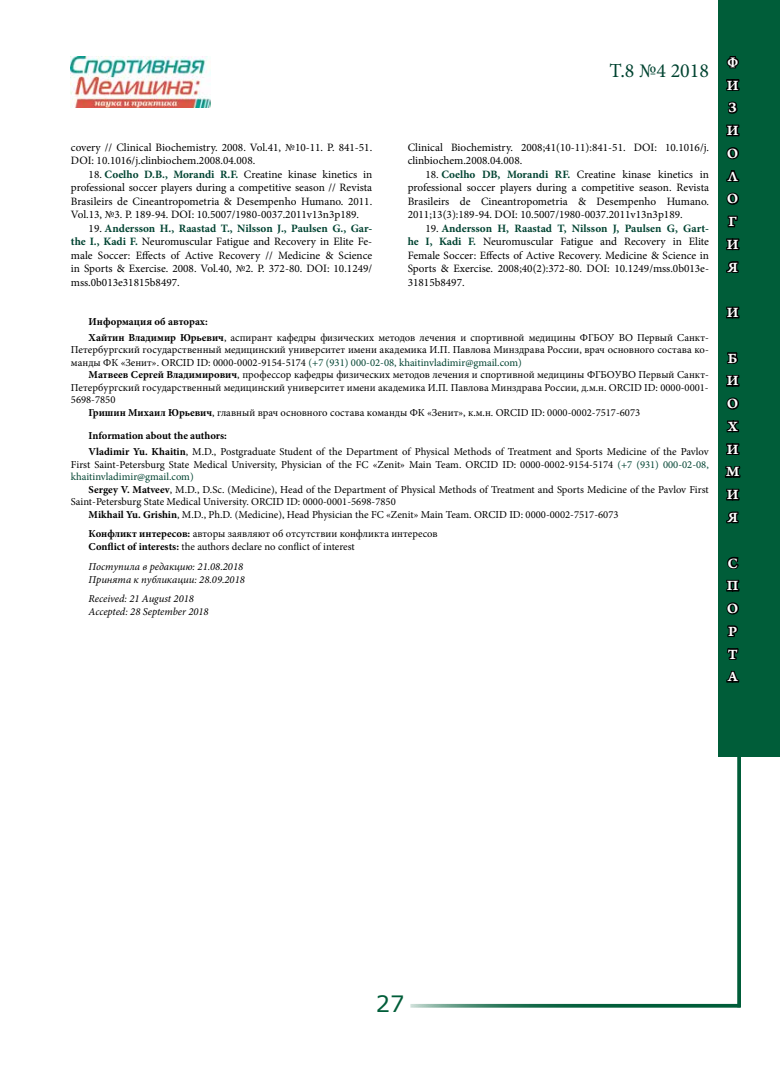
<style>
.page{position:relative;width:780px;height:1088px;background:#fff}
.page>*{position:absolute;margin:0;border:0;box-sizing:border-box;transform-origin:0 0}
.t1{font:22.5px "Verdana";color:#005d39}
.t2{font:20px "Minion Pro";color:#024431}
.t3{font:15px/22.8px "Arno Pro Smbd Caption";color:#fff;text-align:justify}
.t4{font:11.25px/13.5px "Minion Pro";color:#000;text-align:justify}
.t5{font:10.62px/16px "Minion Pro";color:#000}
.t6{font:italic 10.62px/12.8px "Minion Pro";color:#000}
.s1{font-weight:700;color:#004331}
.s2{font-weight:700}
.s3{color:#004331}
</style>
<div class="page">
<svg style="left:737px;top:756px;width:4px;height:251px"></svg>
<hr style="left:410px;top:1004px;width:330px;height:3px;background:#005d39">
<div style="left:718px;top:0;width:62px;height:756px;background:#005d39"></div>
<img style="left:71px;top:57px;width:140px;height:50px">
<svg style="left:726px;top:56px;width:14px;height:81px"></svg>
<svg style="left:726px;top:147px;width:14px;height:58px"></svg>
<svg style="left:726px;top:215px;width:14px;height:36px"></svg>
<svg style="left:726px;top:261px;width:13px;height:12px"></svg>
<svg style="left:726px;top:306px;width:14px;height:13px"></svg>
<svg style="left:726px;top:352px;width:12px;height:12px"></svg>
<svg style="left:726px;top:375px;width:14px;height:12px"></svg>
<svg style="left:724px;top:397px;width:17px;height:104px"></svg>
<svg style="left:726px;top:511px;width:13px;height:13px"></svg>
<svg style="left:727px;top:556px;width:12px;height:13px"></svg>
<svg style="left:726px;top:579px;width:14px;height:13px"></svg>
<svg style="left:726px;top:602px;width:13px;height:13px"></svg>
<svg style="left:727px;top:625px;width:11px;height:12px"></svg>
<svg style="left:724px;top:648px;width:15px;height:115px"></svg>
<h2 class="t2" style="left:609px;top:57px;width:101px">Т.8 №4 2018</h2>
<p class="t4" style="left:407px;top:141px;width:303px">Clinical Biochemistry. 2008;41(10-11):841-51. DOI: 10.1016/j. clinbiochem.2008.04.008.</p>
<p class="t4" style="left:407px;top:168px;width:303px;text-indent:18px">18. <span class="s1">Coelho DB, Morandi RF.</span> Creatine kinase kinetics in professional soccer players during a competitive season. Revista Brasileirs de Cineantropometria &amp; Desempenho Humano.<br>2011;13(3):189-94. DOI: 10.5007/1980-0037.2011v13n3p189.</p>
<p class="t4" style="left:407px;top:222px;width:303px;text-indent:18px">19. <span class="s1">Andersson H, Raastad T, Nilsson J, Paulsen G, Gart&shy;he I, Kadi F.</span> Neuromuscular Fatigue and Recovery in Elite Female Soccer: Effects of Active Recovery. Medicine &amp; Science in Sports &amp; Exercise. 2008;40(2):372-80. DOI: 10.1249/mss.0b013e-31815b8497.</p>
<p class="t5" style="left:89px;top:314px;width:621px"><span class="s2">Информация об авторах:<br>Хайтин Владимир Юрьевич</span>, аспирант кафедры физических методов лечения и спортивной медицины ФГБОУ ВО Первый Санкт-</p>
<p class="t5" style="left:71px;top:344px;width:639px;line-height:12.5px">Петербургский государственный медицинский университет имени академика И.П. Павлова Минздрава России, врач основного состава ко&shy;манды ФК «Зенит». ORCID ID: 0000-0002-9154-5174 <span class="s3">(+7 (931) 000-02-08, khaitinvladimir@gmail.com)</span></p>
<p class="t5" style="left:89px;top:367px;width:621px"><span class="s2">Матвеев Сергей Владимирович</span>, профессор кафедры физических методов лечения и спортивной медицины ФГБОУВО Первый Санкт-</p>
<p class="t5" style="left:71px;top:380px;width:639px">Петербургский государственный медицинский университет имени академика И.П. Павлова Минздрава России, д.м.н. ORCID ID: 0000-0001-</p>
<p class="t5" style="left:71px;top:392px;width:46px">5698-7850</p>
<p class="t5" style="left:89px;top:405px;width:553px"><span class="s2">Гришин Михаил Юрьевич</span>, главный врач основного состава команды ФК «Зенит», к.м.н. ORCID ID: 0000-0002-7517-6073</p>
<p class="t5" style="left:89px;top:428px;width:621px"><span class="s2">Information about the authors:<br>Vladimir Yu. Khaitin</span>, M.D., Postgraduate Student of the Department of Physical Methods of Treatment and Sports Medicine of the Pavlov</p>
<p class="t5" style="left:71px;top:458px;width:639px;line-height:12.5px">First Saint-Petersburg State Medical University, Physician of the FC «Zenit» Main Team. ORCID ID: 0000-0002-9154-5174 <span class="s3">(+7 (931) 000-02-08, khaitinvladimir@gmail.com)</span></p>
<p class="t5" style="left:89px;top:481px;width:621px"><span class="s2">Sergey V. Matveev</span>, M.D., D.Sc. (Medicine), Head of the Department of Physical Methods of Treatment and Sports Medicine of the Pavlov First</p>
<p class="t5" style="left:71px;top:494px;width:326px">Saint-Petersburg State Medical University. ORCID ID: 0000-0001-5698-7850</p>
<p class="t5" style="left:89px;top:506px;width:531px"><span class="s2">Mikhail Yu. Grishin</span>, M.D., Ph.D. (Medicine), Head Physician the FC «Zenit» Main Team. ORCID ID: 0000-0002-7517-6073</p>
<p class="t5" style="left:89px;top:528px;width:350px;line-height:12.8px"><span class="s2">Конфликт интересов:</span> авторы заявляют об отсутствии конфликта интересов<br><span class="s2">Conflict of interests:</span> the authors declare no conflict of interest</p>
<p class="t6" style="left:89px;top:560px;width:158px">Поступила в редакцию: 21.08.2018<br>Принята к публикации: 28.09.2018</p>
<p class="t6" style="left:89px;top:593px;width:122px">Received: 21 August 2018<br>Accepted: 28 September 2018</p>
<p class="t4" style="left:71px;top:141px;width:303px">covery // Clinical Biochemistry. 2008. Vol.41, №10-11. P. 841-51.<br>DOI: 10.1016/j.clinbiochem.2008.04.008.</p>
<p class="t4" style="left:71px;top:168px;width:303px;text-indent:18px">18. <span class="s1">Coelho D.B., Morandi R.F.</span> Creatine kinase kinetics in professional soccer players during a competitive season // Revista Brasileirs de Cineantropometria &amp; Desempenho Humano. 2011.<br>Vol.13, №3. P. 189-94. DOI: 10.5007/1980-0037.2011v13n3p189.</p>
<p class="t4" style="left:71px;top:222px;width:303px;text-indent:18px">19. <span class="s1">Andersson H., Raastad T., Nilsson J., Paulsen G., Gar&shy;the I., Kadi F.</span> Neuromuscular Fatigue and Recovery in Elite Fe&shy;male Soccer: Effects of Active Recovery // Medicine &amp; Science in Sports &amp; Exercise. 2008. Vol.40, №2. P. 372-80. DOI: 10.1249/ mss.0b013e31815b8497.</p>
<h3 class="t3" style="left:726px;top:51px;width:13px">Ф И З И О Л О Г И Я</h3>
<h3 class="t3" style="left:726px;top:302px;width:13px">И</h3>
<h3 class="t3" style="left:726px;top:347px;width:15px;text-align:left">Б<br>И<br>О<br>Х<br>И<br>М<br>И<br>Я</h3>
<h3 class="t3" style="left:727px;top:552px;width:13px">С П О Р Т А</h3>
<h1 class="t1" style="left:375px;top:988px;width:30px">27</h1>
</div>
